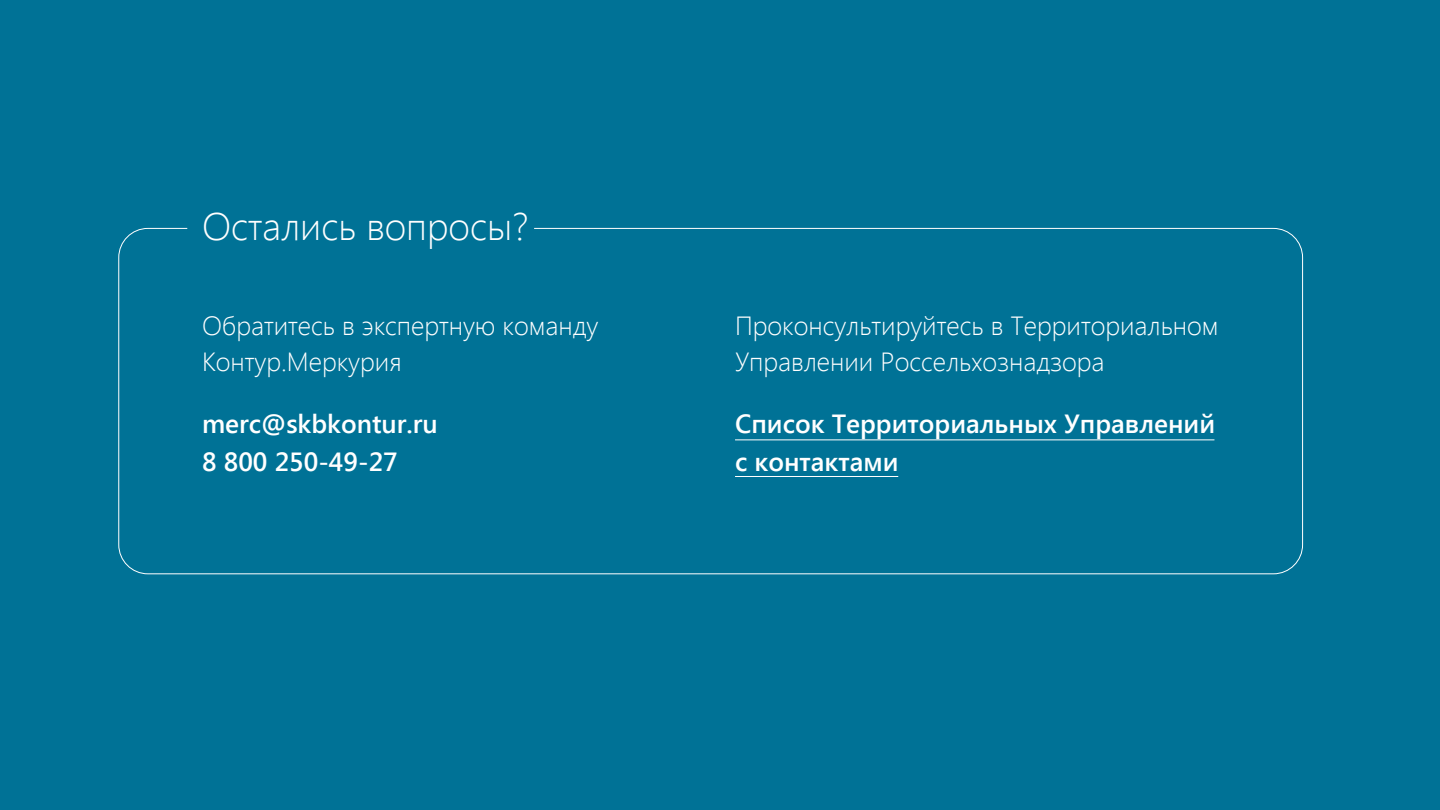
<style>
.page{position:relative;width:1440px;height:810px;background:#007296}
.page>*{position:absolute;margin:0;border:0;box-sizing:border-box;transform-origin:0 0}
.t1{font:300 38.25px "Segoe UI";color:#fff}
.t2{font:300 26.25px/36px "Segoe UI";color:#fff}
.t3{font:600 26.25px/38.2px "Segoe UI";color:#fff}
</style>
<div class="page">
<hr style="left:735px;top:440px;width:479px;height:1px;background:#fff">
<hr style="left:735px;top:476px;width:163px;height:1px;background:#fff">
<h1 class="t1" style="left:202px;top:200px;width:328px">Остались вопросы?</h1>
<p class="t2" style="left:202px;top:307px;width:398px">Обратитесь в экспертную команду<br>Контур.Меркурия</p>
<p class="t3" style="left:202px;top:403px;width:237px">merc@skbkontur.ru<br>8 800 250-49-27</p>
<p class="t2" style="left:735px;top:307px;width:485px">Проконсультируйтесь в Территориальном<br>Управлении Россельхознадзора</p>
<p class="t3" style="left:735px;top:403px;width:482px">Список Территориальных Управлений с контактами</p>
</div>
